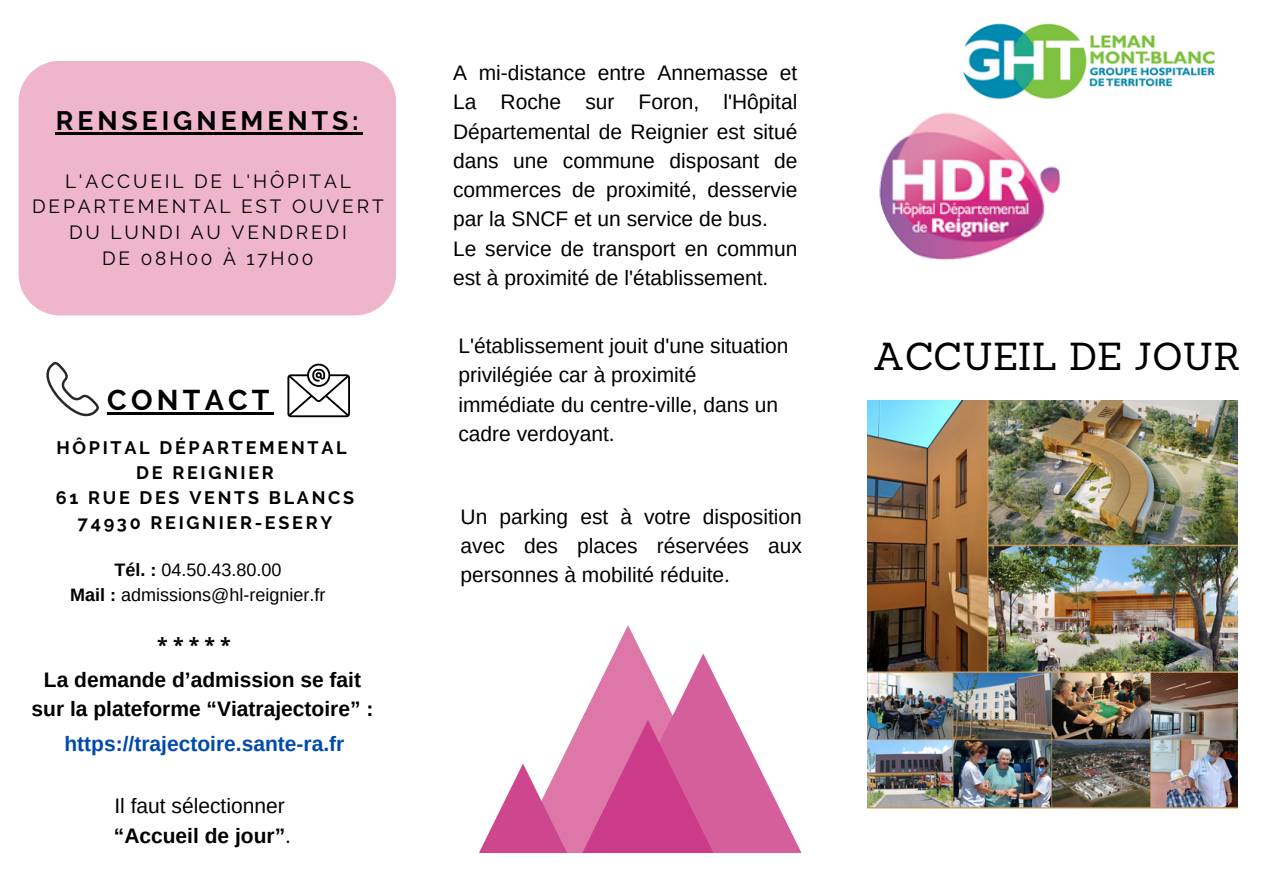
<style>
.page{position:relative;width:1263px;height:894px;background:#fff}
.page>*{position:absolute;margin:0;border:0;box-sizing:border-box;transform-origin:0 0}
.t1{font:37.95px "Sanchez";color:#000}
.t2{font:700 28.5px "Raleway";letter-spacing:.15em;color:#000}
.t3{font:700 26.55px "Raleway";letter-spacing:.15em;color:#000}
.t4{font:21px/29.2px "Arimo";color:#000;text-align:justify}
.t5{font:700 21px/29.2px "Arimo";color:#000;text-align:center}
.t6{font:700 21px "Arimo";color:#004aad}
.t7{font:700 19.5px "Open Sans";color:#000}
.t8{font:19.05px/25.8px "Raleway";letter-spacing:.15em;color:#000;text-align:center}
.t9{font:700 18px "Raleway";letter-spacing:.15em;color:#000}
.t10{font:18px "Arimo";color:#000}
.s1{font-weight:700}
.s2{font-weight:400}
</style>
<div class="page">
<img style="left:878px;top:89px;width:182px;height:182px;border-radius:50%">
<svg style="left:560px;top:625px;width:82px;height:227px"></svg>
<svg style="left:582px;top:653px;width:219px;height:199px"></svg>
<svg style="left:479px;top:763px;width:88px;height:89px"></svg>
<div style="left:19px;top:61px;width:377px;height:254px;background:#efb5cb"></div>
<hr style="left:56px;top:132px;width:307px;height:2px;background:#000">
<img style="left:867px;top:400px;width:370px;height:408px">
<img style="left:959px;top:23px;width:256px;height:81px">
<svg style="left:46px;top:362px;width:53px;height:54px"></svg>
<svg style="left:287px;top:363px;width:63px;height:54px"></svg>
<hr style="left:107px;top:412px;width:167px;height:2px;background:#000">
<p class="t3" style="left:56px;top:105px;width:305px">RENSEIGNEMENTS:</p>
<p class="t8" style="left:32px;top:168px;width:353px">L'ACCUEIL DE L'HÔPITAL<br>DEPARTEMENTAL EST OUVERT<br>DU LUNDI AU VENDREDI</p>
<p class="t8" style="left:102px;top:245px;width:213px">DE 08H00 À 17H00</p>
<p class="t2" style="left:107px;top:383px;width:164px">CONTACT</p>
<p class="t9" style="left:56px;top:437px;width:292px">HÔPITAL DÉPARTEMENTAL</p>
<p class="t9" style="left:136px;top:462px;width:139px">DE REIGNIER</p>
<p class="t9" style="left:56px;top:487px;width:300px">61 RUE DES VENTS BLANCS</p>
<p class="t9" style="left:78px;top:511px;width:256px">74930 REIGNIER-ESERY</p>
<p class="t10" style="left:114px;top:559px;width:168px"><span class="s1">Tél. :</span> 04.50.43.80.00</p>
<p class="t10" style="left:70px;top:584px;width:257px"><span class="s1">Mail :</span> admissions@hl-reignier.fr</p>
<p class="t7" style="left:157px;top:631px;width:75px">*****</p>
<p class="t5" style="left:32px;top:664px;width:343px">La demande d’admission se fait sur la plateforme “Viatrajectoire” :</p>
<p class="t6" style="left:64px;top:732px;width:281px">https://trajectoire.sante-ra.fr</p>
<p class="t4" style="left:114px;top:791px;width:172px">Il faut sélectionner</p>
<p class="t5" style="left:114px;top:820px;width:179px">“Accueil de jour”<span class="s2">.</span></p>
<p class="t4" style="left:453px;top:58px;width:346px">A mi-distance entre Annemasse et La Roche sur Foron, l'Hôpital Départemental de Reignier est situé dans une commune disposant de commerces de proximité, desservie par la SNCF et un service de bus.</p>
<p class="t4" style="left:453px;top:233px;width:346px">Le service de transport en commun est à proximité de l'établissement.</p>
<p class="t4" style="left:458px;top:331px;width:331px;text-align:left">L'établissement jouit d'une situation privilégiée car à proximité immédiate du centre-ville, dans un cadre verdoyant.</p>
<p class="t4" style="left:461px;top:501px;width:343px">Un parking est à votre disposition avec des places réservées aux personnes à mobilité réduite.</p>
<p class="t1" style="left:873px;top:331px;width:369px">ACCUEIL DE JOUR</p>
</div>
